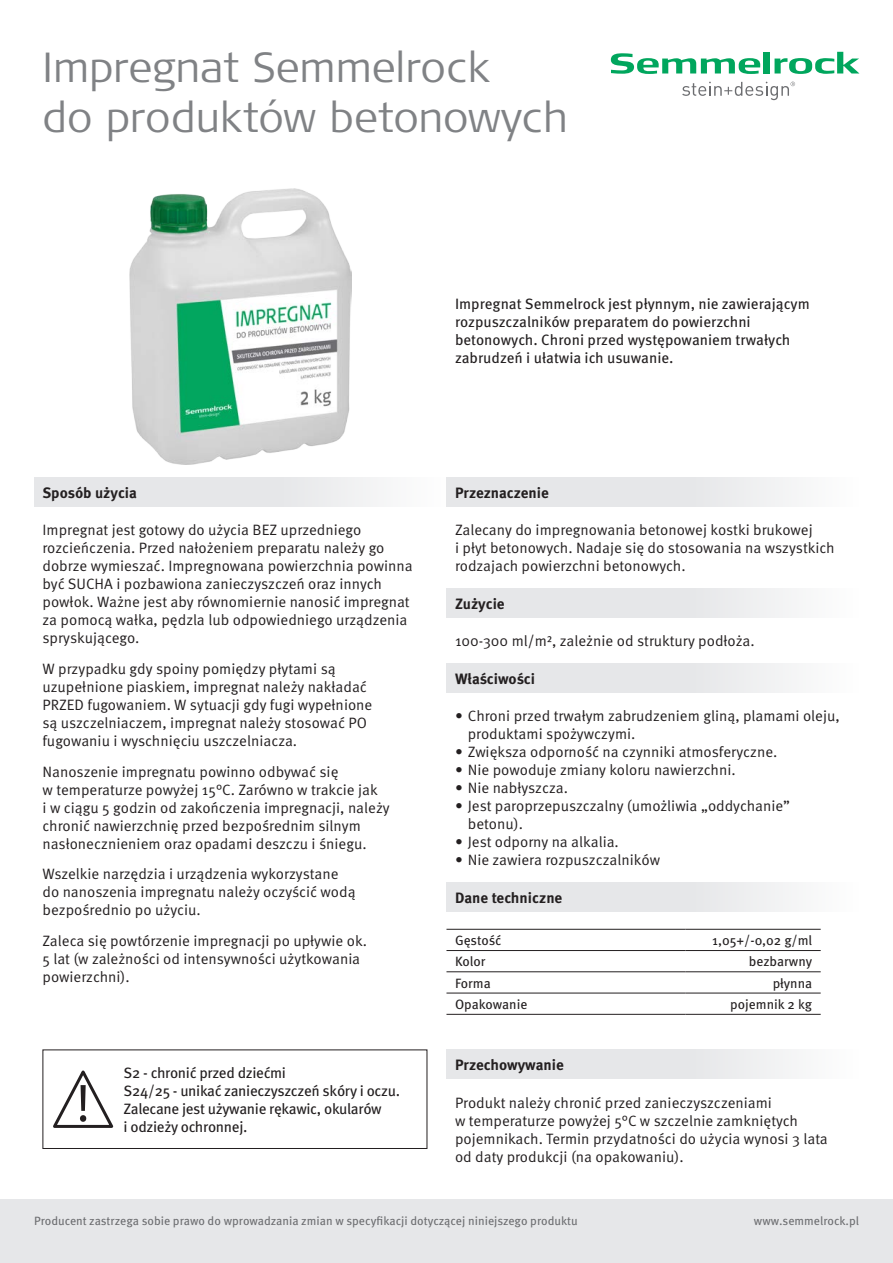
<style>
.page{position:relative;width:893px;height:1263px;background:#fff}
.page>*{position:absolute;margin:0;border:0;box-sizing:border-box;transform-origin:0 0}
.t1{font:300 42px "Signa Pro";color:#808285}
.t2{font:15px/18px "Meta Pro";color:#231f20}
.t3{font:15px/18px "Meta Pro";letter-spacing:-.01em;color:#231f20}
.t4{font:700 15px "Meta Pro";color:#231f20}
.t5{font:13.5px "Meta Pro";color:#231f20}
.t6{font:12px "Meta Pro";color:#6c6d70}
</style>
<div class="page">
<div style="left:0;top:1199px;width:893px;height:64px;background:#e6e7e9"></div>
<svg style="left:611px;top:53px;width:149px;height:21px"></svg>
<div style="left:764px;top:52px;width:6px;height:21px;background:#00a65d"></div>
<svg style="left:774px;top:52px;width:85px;height:22px"></svg>
<svg style="left:682px;top:82px;width:113px;height:18px"></svg>
<hr style="left:446px;top:929px;width:240px;height:1px;background:#231f20">
<hr style="left:686px;top:929px;width:135px;height:1px;background:#231f20">
<hr style="left:446px;top:950px;width:240px;height:1px;background:#231f20">
<hr style="left:686px;top:950px;width:135px;height:1px;background:#231f20">
<hr style="left:446px;top:971px;width:240px;height:1px;background:#231f20">
<hr style="left:686px;top:971px;width:135px;height:1px;background:#231f20">
<hr style="left:446px;top:993px;width:240px;height:1px;background:#231f20">
<hr style="left:686px;top:993px;width:135px;height:1px;background:#231f20">
<hr style="left:446px;top:1014px;width:240px;height:1px;background:#231f20">
<hr style="left:686px;top:1014px;width:135px;height:1px;background:#231f20">
<img style="left:129px;top:189px;width:222px;height:276px">
<div style="left:34px;top:477px;width:412px;height:30px;background:linear-gradient(to right,#e0e1e4,#f5f6f7)"></div>
<div style="left:446px;top:477px;width:413px;height:30px;background:linear-gradient(to right,#e0e1e4,#f6f6f7)"></div>
<div style="left:446px;top:588px;width:413px;height:30px;background:linear-gradient(to right,#e0e1e4,#f6f6f7)"></div>
<div style="left:446px;top:663px;width:413px;height:30px;background:linear-gradient(to right,#e0e1e4,#f6f6f7)"></div>
<div style="left:446px;top:882px;width:413px;height:30px;background:linear-gradient(to right,#e0e1e4,#f6f6f7)"></div>
<div style="left:446px;top:1049px;width:413px;height:30px;background:linear-gradient(to right,#e0e1e4,#f6f6f7)"></div>
<div style="left:43px;top:1049px;width:384px;height:100px;border:1px solid #231f20"></div>
<svg style="left:53px;top:1070px;width:61px;height:58px"></svg>
<p class="t1" style="left:43px;top:38px;width:449px">Impregnat Semmelrock</p>
<p class="t1" style="left:43px;top:88px;width:527px">do produktów betonowych</p>
<p class="t3" style="left:455px;top:295px;width:356px">Impregnat Semmelrock jest płynnym, nie zawierającym rozpuszczalników preparatem do powierzchni betonowych. Chroni przed występowaniem trwałych zabrudzeń i ułatwia ich usuwanie.</p>
<p class="t4" style="left:43px;top:483px;width:96px">Sposób użycia</p>
<p class="t4" style="left:455px;top:483px;width:95px">Przeznaczenie</p>
<p class="t2" style="left:43px;top:521px;width:372px">Impregnat jest gotowy do użycia BEZ uprzedniego rozcieńczenia. Przed nałożeniem preparatu należy go dobrze wymieszać. Impregnowana powierzchnia powinna być SUCHA i pozbawiona zanieczyszczeń oraz innych powłok. Ważne jest aby równomiernie nanosić impregnat za pomocą wałka, pędzla lub odpowiedniego urządzenia spryskującego.</p>
<p class="t2" style="left:43px;top:660px;width:331px">W przypadku gdy spoiny pomiędzy płytami są uzupełnione piaskiem, impregnat należy nakładać PRZED fugowaniem. W sytuacji gdy fugi wypełnione są uszczelniaczem, impregnat należy stosować PO fugowaniu i wyschnięciu uszczelniacza.</p>
<p class="t2" style="left:43px;top:763px;width:349px">Nanoszenie impregnatu powinno odbywać się<br>w temperaturze powyżej 15°C. Zarówno w trakcie jak<br>i w ciągu 5 godzin od zakończenia impregnacji, należy chronić nawierzchnię przed bezpośrednim silnym nasłonecznieniem oraz opadami deszczu i śniegu.</p>
<p class="t2" style="left:43px;top:866px;width:315px">Wszelkie narzędzia i urządzenia wykorzystane do nanoszenia impregnatu należy oczyścić wodą bezpośrednio po użyciu.</p>
<p class="t2" style="left:43px;top:932px;width:326px">Zaleca się powtórzenie impregnacji po upływie ok.<br>5 lat (w zależności od intensywności użytkowania powierzchni).</p>
<p class="t3" style="left:124px;top:1064px;width:164px">S2 - chronić przed dziećmi</p>
<p class="t3" style="left:124px;top:1082px;width:278px">S24/25 - unikać zanieczyszczeń skóry i oczu.</p>
<p class="t3" style="left:124px;top:1100px;width:260px">Zalecane jest używanie rękawic, okularów</p>
<p class="t3" style="left:124px;top:1118px;width:125px">i odzieży ochronnej.</p>
<p class="t2" style="left:455px;top:521px;width:381px">Zalecany do impregnowania betonowej kostki brukowej<br>i płyt betonowych. Nadaje się do stosowania na wszystkich rodzajach powierzchni betonowych.</p>
<p class="t4" style="left:455px;top:594px;width:51px">Zużycie</p>
<p class="t2" style="left:455px;top:632px;width:301px">100-300 ml/m², zależnie od struktury podłoża.</p>
<p class="t4" style="left:455px;top:669px;width:82px">Właściwości</p>
<p class="t2" style="left:468px;top:707px;width:373px;text-indent:-13px">• Chroni przed trwałym zabrudzeniem gliną, plamami oleju, produktami spożywczymi.</p>
<p class="t2" style="left:455px;top:743px;width:324px">• Zwiększa odporność na czynniki atmosferyczne.</p>
<p class="t2" style="left:455px;top:761px;width:282px">• Nie powoduje zmiany koloru nawierzchni.</p>
<p class="t2" style="left:455px;top:779px;width:114px">• Nie nabłyszcza.</p>
<p class="t2" style="left:468px;top:797px;width:324px;text-indent:-13px">• Jest paroprzepuszczalny (umożliwia „oddychanie” betonu).</p>
<p class="t2" style="left:455px;top:833px;width:165px">• Jest odporny na alkalia.</p>
<p class="t2" style="left:455px;top:851px;width:207px">• Nie zawiera rozpuszczalników</p>
<p class="t4" style="left:455px;top:888px;width:109px">Dane techniczne</p>
<p class="t5" style="left:455px;top:932px;width:48px">Gęstość</p>
<p class="t5" style="left:712px;top:932px;width:102px">1,05+/-0,02 g/ml</p>
<p class="t5" style="left:455px;top:953px;width:32px">Kolor</p>
<p class="t5" style="left:749px;top:953px;width:65px">bezbarwny</p>
<p class="t5" style="left:455px;top:974px;width:37px">Forma</p>
<p class="t5" style="left:773px;top:974px;width:41px">płynna</p>
<p class="t5" style="left:455px;top:996px;width:74px">Opakowanie</p>
<p class="t5" style="left:730px;top:996px;width:83px">pojemnik 2 kg</p>
<p class="t4" style="left:455px;top:1055px;width:110px">Przechowywanie</p>
<p class="t2" style="left:455px;top:1094px;width:374px">Produkt należy chronić przed zanieczyszczeniami<br>w temperaturze powyżej 5°C w szczelnie zamkniętych pojemnikach. Termin przydatności do użycia wynosi 3 lata od daty produkcji (na opakowaniu).</p>
<p class="t6" style="left:34px;top:1213px;width:545px">Producent zastrzega sobie prawo do wprowadzania zmian w specyfikacji dotyczącej niniejszego produktu</p>
<p class="t6" style="left:754px;top:1213px;width:107px">www.semmelrock.pl</p>
</div>
